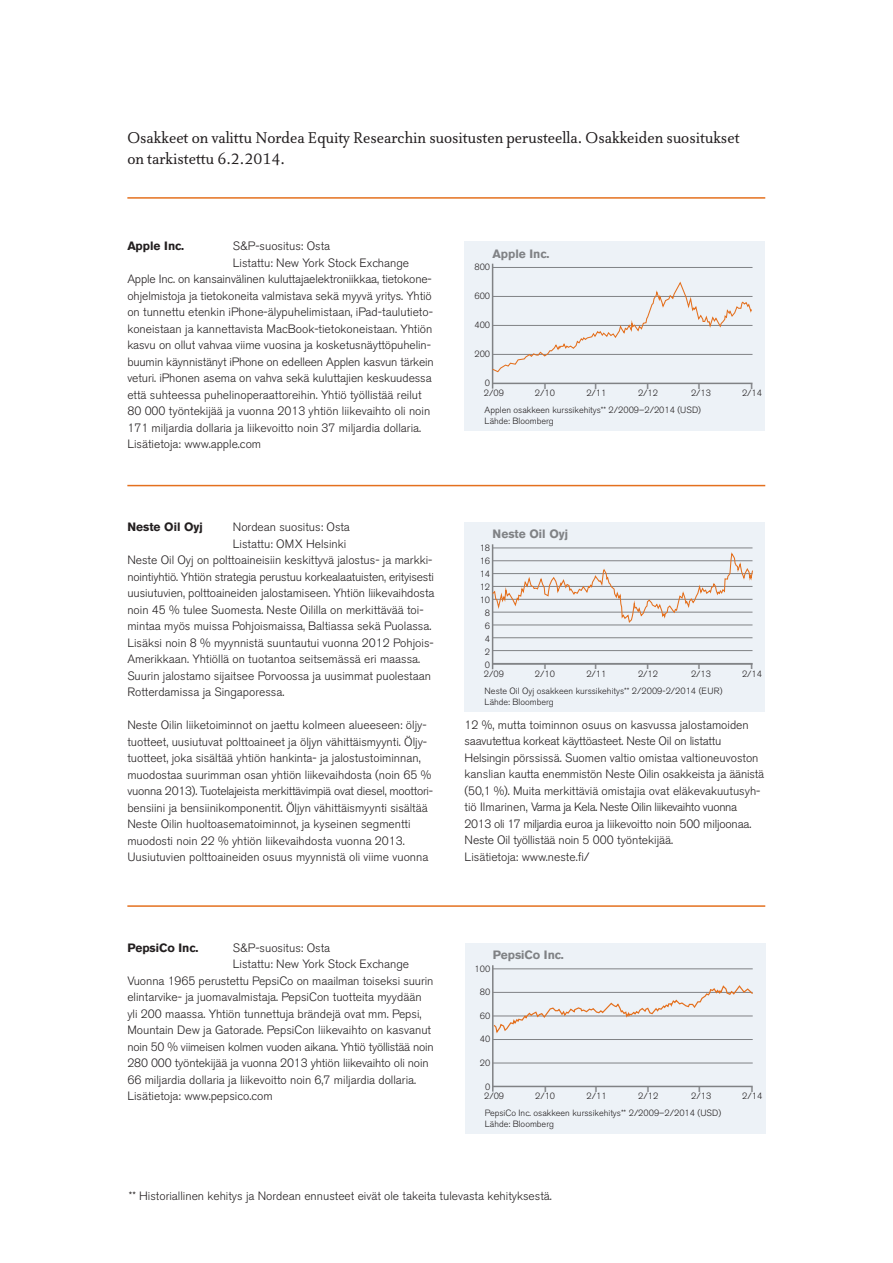
<style>
.page{position:relative;width:893px;height:1263px;background:#fff}
.page>*{position:absolute;margin:0;border:0;box-sizing:border-box;transform-origin:0 0}
.t1{font:18px/21px "Atma Nordea Pro";color:#231f20}
.t2{font:300 12px/16.5px "Akzidenz Grotesk Nordea";color:#231f20}
.t3{font:300 12px "Akzidenz Grotesk Nordea";letter-spacing:-.02em;color:#231f20}
.t4{font:700 12px "Akzidenz Grotesk Nordea";color:#231f20}
.t5{font:700 12px "Akzidenz Grotesk Nordea";color:#808285}
.t6{font:300 9px/13px "Akzidenz Grotesk Nordea";color:#231f20}
.t7{font:700 7.2px "Akzidenz Grotesk Nordea";color:#808285;scale:1.25 1}
</style>
<div class="page">
<div style="left:465px;top:242px;width:300px;height:189px;background:#edf2f7"></div>
<hr style="left:492px;top:264px;width:1px;height:125px;background:#808285">
<hr style="left:493px;top:267px;width:259px;height:1px;background:#808285">
<hr style="left:493px;top:383px;width:259px;height:1px;background:#808285">
<svg style="left:491px;top:280px;width:262px;height:93px"></svg>
<div style="left:465px;top:522px;width:300px;height:190px;background:#edf2f7"></div>
<hr style="left:492px;top:544px;width:1px;height:125px;background:#808285">
<hr style="left:493px;top:548px;width:259px;height:1px;background:#808285">
<hr style="left:493px;top:663px;width:259px;height:2px;background:#808285">
<hr style="left:493px;top:625px;width:259px;height:1px;background:#808285">
<hr style="left:493px;top:637px;width:259px;height:1px;background:#808285">
<hr style="left:493px;top:650px;width:259px;height:1px;background:#808285">
<svg style="left:491px;top:551px;width:262px;height:73px"></svg>
<div style="left:465px;top:943px;width:300px;height:191px;background:#edf2f7"></div>
<hr style="left:492px;top:965px;width:1px;height:127px;background:#808285">
<hr style="left:493px;top:969px;width:260px;height:1px;background:#808285">
<hr style="left:493px;top:1086px;width:260px;height:1px;background:#808285">
<hr style="left:493px;top:1039px;width:260px;height:1px;background:#808285">
<hr style="left:493px;top:1063px;width:260px;height:1px;background:#808285">
<svg style="left:493px;top:984px;width:260px;height:51px"></svg>
<hr style="left:127px;top:485px;width:638px;height:1px;background:#e4701e">
<hr style="left:127px;top:905px;width:638px;height:2px;background:#e4701e">
<hr style="left:127px;top:197px;width:638px;height:2px;background:#e4701e">
<h1 class="t1" style="left:127px;top:127px;width:614px">Osakkeet on valittu Nordea Equity Researchin suositusten perusteella. Osakkeiden suositukset on tarkistettu 6.2.2014.</h1>
<p class="t4" style="left:127px;top:242px;width:58px">Apple Inc.</p>
<p class="t2" style="left:233px;top:239px;width:99px">S&amp;P-suositus: Osta</p>
<p class="t2" style="left:233px;top:256px;width:178px">Listattu: New York Stock Exchange</p>
<p class="t2" style="left:127px;top:272px;width:306px">Apple Inc. on kansainvälinen kuluttajaelektroniikkaa, tietokone-</p>
<p class="t2" style="left:127px;top:289px;width:306px">ohjelmistoja ja tietokoneita valmistava sekä myyvä yritys. Yhtiö</p>
<p class="t2" style="left:127px;top:305px;width:307px">on tunnettu etenkin iPhone-älypuhelimistaan, iPad-taulutieto-</p>
<p class="t2" style="left:127px;top:322px;width:307px">koneistaan ja kannettavista MacBook-tietokoneistaan. Yhtiön</p>
<p class="t2" style="left:127px;top:338px;width:305px">kasvu on ollut vahvaa viime vuosina ja kosketusnäyttöpuhelin-</p>
<p class="t2" style="left:127px;top:355px;width:308px">buumin käynnistänyt iPhone on edelleen Applen kasvun tärkein</p>
<p class="t2" style="left:127px;top:371px;width:306px">veturi. iPhonen asema on vahva sekä kuluttajien keskuudessa</p>
<p class="t2" style="left:127px;top:388px;width:296px">että suhteessa puhelinoperaattoreihin. Yhtiö työllistää reilut</p>
<p class="t2" style="left:127px;top:404px;width:304px">80 000 työntekijää ja vuonna 2013 yhtiön liikevaihto oli noin</p>
<p class="t2" style="left:127px;top:421px;width:295px">171 miljardia dollaria ja liikevoitto noin 37 miljardia dollaria.</p>
<p class="t2" style="left:127px;top:437px;width:135px">Lisätietoja: www.apple.com</p>
<p class="t4" style="left:127px;top:523px;width:77px">Neste Oil Oyj</p>
<p class="t2" style="left:233px;top:520px;width:119px">Nordean suositus: Osta</p>
<p class="t2" style="left:233px;top:537px;width:115px">Listattu: OMX Helsinki</p>
<p class="t2" style="left:127px;top:553px;width:307px">Neste Oil Oyj on polttoaineisiin keskittyvä jalostus- ja markki-</p>
<p class="t2" style="left:127px;top:570px;width:308px">nointiyhtiö. Yhtiön strategia perustuu korkealaatuisten, erityisesti</p>
<p class="t2" style="left:127px;top:586px;width:309px">uusiutuvien, polttoaineiden jalostamiseen. Yhtiön liikevaihdosta</p>
<p class="t2" style="left:127px;top:603px;width:298px">noin 45 % tulee Suomesta. Neste Oililla on merkittävää toi-</p>
<p class="t2" style="left:127px;top:619px;width:305px">mintaa myös muissa Pohjoismaissa, Baltiassa sekä Puolassa.</p>
<p class="t2" style="left:127px;top:636px;width:308px">Lisäksi noin 8 % myynnistä suuntautui vuonna 2012 Pohjois-</p>
<p class="t2" style="left:127px;top:652px;width:294px">Amerikkaan. Yhtiöllä on tuotantoa seitsemässä eri maassa.</p>
<p class="t2" style="left:127px;top:669px;width:305px">Suurin jalostamo sijaitsee Porvoossa ja uusimmat puolestaan</p>
<p class="t2" style="left:127px;top:685px;width:159px">Rotterdamissa ja Singaporessa.</p>
<p class="t2" style="left:127px;top:718px;width:307px">Neste Oilin liiketoiminnot on jaettu kolmeen alueeseen: öljy&shy;tuotteet, uusiutuvat polttoaineet ja öljyn vähittäismyynti. Öljy&shy;tuotteet, joka sisältää yhtiön hankinta- ja jalostustoiminnan, muodostaa suurimman osan yhtiön liikevaihdosta (noin 65 % vuonna 2013). Tuotelajeista merkittävimpiä ovat diesel, moottori - bensiini ja bensiinikomponentit. Öljyn vähittäismyynti sisältää Neste Oilin huoltoasematoiminnot, ja kyseinen segmentti muodosti noin 22 % yhtiön liikevaihdosta vuonna 2013.<br>Uusiutuvien polttoaineiden osuus myynnistä oli viime vuonna</p>
<p class="t5" style="left:493px;top:249px;width:58px">Apple Inc.</p>
<p class="t6" style="left:474px;top:262px;width:17px">800</p>
<p class="t6" style="left:474px;top:291px;width:17px">600</p>
<p class="t6" style="left:474px;top:320px;width:17px">400</p>
<p class="t6" style="left:474px;top:349px;width:17px">200</p>
<p class="t6" style="left:485px;top:377px;width:7px">0</p>
<p class="t7" style="left:544px;top:384px;width:4px">l</p>
<p class="t7" style="left:594px;top:384px;width:4px">l</p>
<p class="t7" style="left:646px;top:384px;width:4px">l</p>
<p class="t7" style="left:698px;top:384px;width:4px">l</p>
<p class="t7" style="left:750px;top:384px;width:4px">l</p>
<p class="t6" style="left:484px;top:388px;width:22px">2/09</p>
<p class="t6" style="left:535px;top:388px;width:22px">2/10</p>
<p class="t6" style="left:586px;top:388px;width:22px">2/11</p>
<p class="t6" style="left:638px;top:388px;width:22px">2/12</p>
<p class="t6" style="left:691px;top:388px;width:22px">2/13</p>
<p class="t6" style="left:742px;top:388px;width:22px">2/14</p>
<p class="t6" style="left:485px;top:406px;width:218px;line-height:10.8px">Applen osakkeen kurssikehitys** 2/2009–2/2014 (USD)<br>Lähde: Bloomberg</p>
<p class="t5" style="left:493px;top:530px;width:77px">Neste Oil Oyj</p>
<p class="t6" style="left:480px;top:542px;width:12px;text-align:center">18<br>16<br>14<br>12<br>10<br>8<br>6<br>4<br>2<br>0</p>
<p class="t7" style="left:544px;top:664px;width:4px">l</p>
<p class="t7" style="left:594px;top:664px;width:4px">l</p>
<p class="t7" style="left:646px;top:664px;width:4px">l</p>
<p class="t7" style="left:698px;top:664px;width:4px">l</p>
<p class="t7" style="left:750px;top:664px;width:4px">l</p>
<p class="t6" style="left:484px;top:668px;width:22px">2/09</p>
<p class="t6" style="left:535px;top:668px;width:22px">2/10</p>
<p class="t6" style="left:586px;top:668px;width:22px">2/11</p>
<p class="t6" style="left:638px;top:668px;width:22px">2/12</p>
<p class="t6" style="left:691px;top:668px;width:22px">2/13</p>
<p class="t6" style="left:742px;top:668px;width:22px">2/14</p>
<p class="t6" style="left:485px;top:686px;width:239px;line-height:10.8px">Neste Oil Oyj osakkeen kurssikehitys** 2/2009-2/2014 (EUR)<br>Lähde: Bloomberg</p>
<p class="t2" style="left:465px;top:718px;width:301px">12 %, mutta toiminnon osuus on kasvussa jalostamoiden saavutettua korkeat käyttöasteet. Neste Oil on listattu Helsingin pörssissä. Suomen valtio omistaa valtioneuvoston kanslian kautta enemmistön Neste Oilin osakkeista ja äänistä (50,1 %). Muita merkittäviä omistajia ovat eläkevakuutusyh&shy;tiö Ilmarinen, Varma ja Kela. Neste Oilin liikevaihto vuonna 2013 oli 17 miljardia euroa ja liikevoitto noin 500 miljoonaa.<br>Neste Oil työllistää noin 5 000 työntekijää.<br>Lisätietoja: www.neste.fi/</p>
<p class="t4" style="left:127px;top:943px;width:73px">PepsiCo Inc.</p>
<p class="t2" style="left:233px;top:941px;width:99px">S&amp;P-suositus: Osta</p>
<p class="t2" style="left:233px;top:957px;width:178px">Listattu: New York Stock Exchange</p>
<p class="t2" style="left:127px;top:974px;width:308px">Vuonna 1965 perustettu PepsiCo on maailman toiseksi suurin</p>
<p class="t2" style="left:127px;top:990px;width:296px">elintarvike- ja juomavalmistaja. PepsiCon tuotteita myydään</p>
<p class="t2" style="left:127px;top:1007px;width:296px">yli 200 maassa. Yhtiön tunnettuja brändejä ovat mm. Pepsi,</p>
<p class="t2" style="left:127px;top:1023px;width:305px">Mountain Dew ja Gatorade. PepsiCon liikevaihto on kasvanut</p>
<p class="t3" style="left:127px;top:1042px;width:308px">noin 50 % viimeisen kolmen vuoden aikana. Yhtiö työllistää noin</p>
<p class="t2" style="left:127px;top:1056px;width:303px">280 000 työntekijää ja vuonna 2013 yhtiön liikevaihto oli noin</p>
<p class="t2" style="left:127px;top:1073px;width:290px">66 miljardia dollaria ja liikevoitto noin 6,7 miljardia dollaria.</p>
<p class="t2" style="left:127px;top:1089px;width:147px">Lisätietoja: www.pepsico.com</p>
<p class="t5" style="left:493px;top:951px;width:73px">PepsiCo Inc.</p>
<p class="t6" style="left:475px;top:963px;width:17px">100</p>
<p class="t6" style="left:480px;top:987px;width:12px">80</p>
<p class="t6" style="left:480px;top:1010px;width:12px">60</p>
<p class="t6" style="left:480px;top:1034px;width:12px">40</p>
<p class="t6" style="left:480px;top:1057px;width:12px">20</p>
<p class="t6" style="left:485px;top:1081px;width:7px">0</p>
<p class="t7" style="left:544px;top:1087px;width:4px">l</p>
<p class="t7" style="left:595px;top:1087px;width:4px">l</p>
<p class="t7" style="left:647px;top:1087px;width:4px">l</p>
<p class="t7" style="left:698px;top:1087px;width:4px">l</p>
<p class="t7" style="left:751px;top:1087px;width:4px">l</p>
<p class="t6" style="left:484px;top:1091px;width:22px">2/09</p>
<p class="t6" style="left:535px;top:1091px;width:22px">2/10</p>
<p class="t6" style="left:586px;top:1091px;width:22px">2/11</p>
<p class="t6" style="left:638px;top:1091px;width:22px">2/12</p>
<p class="t6" style="left:691px;top:1091px;width:22px">2/13</p>
<p class="t6" style="left:742px;top:1091px;width:22px">2/14</p>
<p class="t6" style="left:485px;top:1109px;width:238px;line-height:10.8px">PepsiCo Inc. osakkeen kurssikehitys** 2/2009–2/2014 (USD)<br>Lähde: Bloomberg</p>
<p class="t2" style="left:129px;top:1189px;width:424px">** Historiallinen kehitys ja Nordean ennusteet eivät ole takeita tulevasta kehityksestä.</p>
</div>
